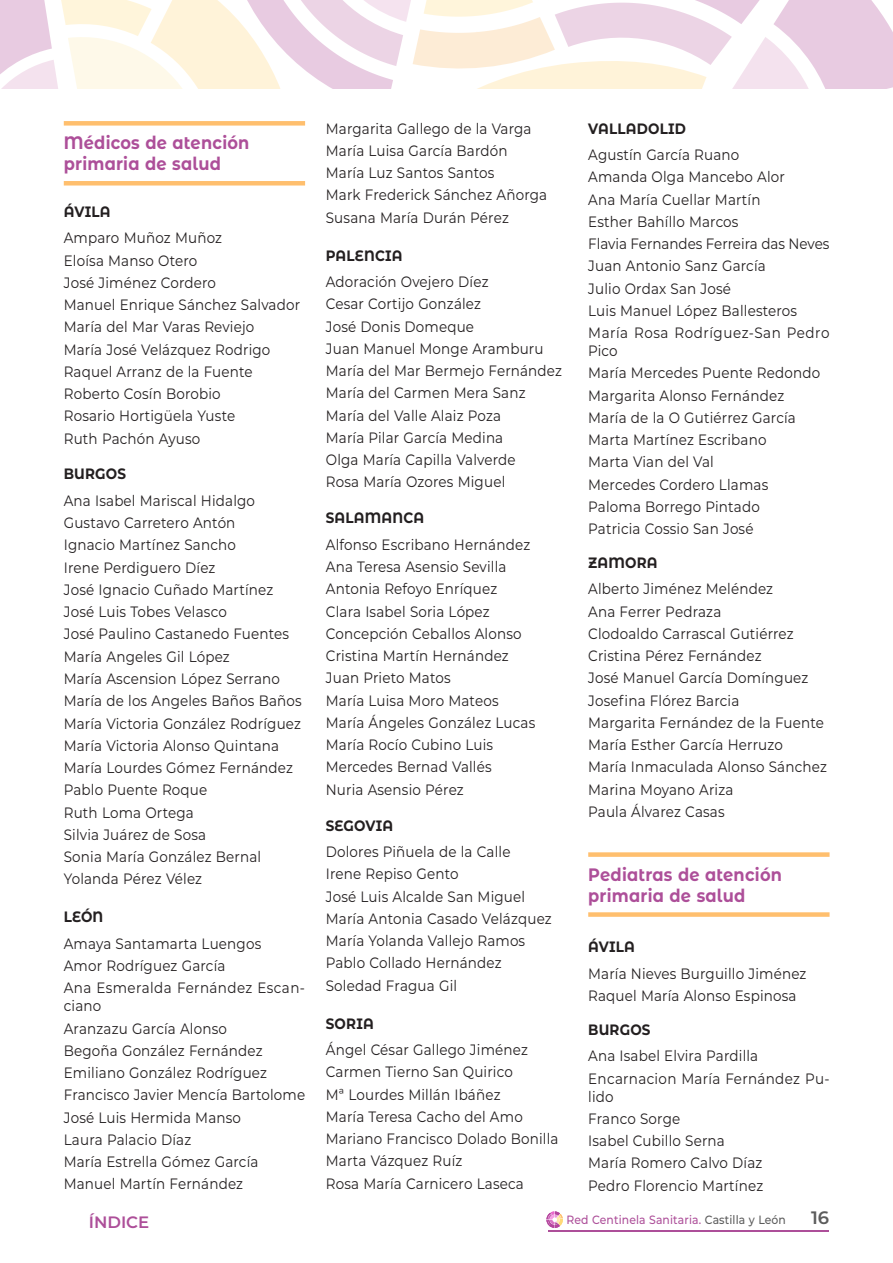
<style>
.page{position:relative;width:893px;height:1263px;background:#fff}
.page>*{position:absolute;margin:0;border:0;box-sizing:border-box;transform-origin:0 0}
.t1{font:700 18px/21px "Montserrat Alternates";letter-spacing:.015em;color:#ad4f99;scale:.9 1}
.t2{font:600 18px "Montserrat";color:#5c5c5c}
.t3{font:600 16.5px "Montserrat";color:#ad4f99}
.t4{font:15px/22.2px "Montserrat";letter-spacing:.015em;color:#231f20;scale:.9 1}
.t5{font:700 15px "Montserrat Alternates";letter-spacing:.015em;color:#231f20;scale:.9 1}
.t6{font:500 12px "Montserrat";letter-spacing:.015em;color:#ad4f99;scale:.9 1}
.s1{color:#5c5c5c}
</style>
<div class="page">
<hr style="left:549px;top:1231px;width:280px;height:1px;background:#ad4f99">
<svg style="left:546px;top:1211px;width:17px;height:17px"></svg>
<svg style="left:0;top:0;width:893px;height:88px"></svg>
<div style="left:588px;top:912px;width:241px;height:5px;background:#ffbf6e"></div>
<div style="left:588px;top:852px;width:241px;height:5px;background:#ffbf6e"></div>
<div style="left:64px;top:181px;width:241px;height:5px;background:#ffbf6e"></div>
<div style="left:64px;top:121px;width:241px;height:5px;background:#ffbf6e"></div>
<p class="t1" style="left:64px;top:131px;width:208px">Médicos de atención primaria de salud</p>
<p class="t5" style="left:64px;top:201px;width:53px">ÁVILA</p>
<p class="t4" style="left:64px;top:226px;width:264px">Amparo Muñoz Muñoz<br>Eloísa Manso Otero<br>José Jiménez Cordero<br>Manuel Enrique Sánchez Salvador<br>María del Mar Varas Reviejo<br>María José Velázquez Rodrigo<br>Raquel Arranz de la Fuente<br>Roberto Cosín Borobio<br>Rosario Hortigüela Yuste<br>Ruth Pachón Ayuso</p>
<p class="t5" style="left:64px;top:463px;width:71px">BURGOS</p>
<p class="t4" style="left:64px;top:489px;width:266px">Ana Isabel Mariscal Hidalgo<br>Gustavo Carretero Antón<br>Ignacio Martínez Sancho<br>Irene Perdiguero Díez<br>José Ignacio Cuñado Martínez<br>José Luis Tobes Velasco<br>José Paulino Castanedo Fuentes<br>María Angeles Gil López<br>María Ascension López Serrano<br>María de los Angeles Baños Baños<br>María Victoria González Rodríguez<br>María Victoria Alonso Quintana<br>María Lourdes Gómez Fernández<br>Pablo Puente Roque<br>Ruth Loma Ortega<br>Silvia Juárez de Sosa<br>Sonia María González Bernal<br>Yolanda Pérez Vélez</p>
<p class="t5" style="left:64px;top:906px;width:46px">LEÓN</p>
<p class="t4" style="left:64px;top:932px;width:270px">Amaya Santamarta Luengos<br>Amor Rodríguez García<br>Ana Esmeralda Fernández Escan-</p>
<p class="t4" style="left:64px;top:994px;width:270px">ciano<br>Aranzazu García Alonso<br>Begoña González Fernández<br>Emiliano González Rodríguez<br>Francisco Javier Mencía Bartolome<br>José Luis Hermida Manso<br>Laura Palacio Díaz<br>María Estrella Gómez García<br>Manuel Martín Fernández</p>
<p class="t4" style="left:326px;top:117px;width:247px">Margarita Gallego de la Varga<br>María Luisa García Bardón<br>María Luz Santos Santos<br>Mark Frederick Sánchez Añorga<br>Susana María Durán Pérez</p>
<p class="t5" style="left:326px;top:244px;width:87px">PALENCIA</p>
<p class="t4" style="left:326px;top:270px;width:264px">Adoración Ovejero Díez<br>Cesar Cortijo González<br>José Donis Domeque<br>Juan Manuel Monge Aramburu<br>María del Mar Bermejo Fernández<br>María del Carmen Mera Sanz<br>María del Valle Alaiz Poza<br>María Pilar García Medina<br>Olga María Capilla Valverde<br>Rosa María Ozores Miguel</p>
<p class="t5" style="left:326px;top:507px;width:111px">SALAMANCA</p>
<p class="t4" style="left:326px;top:533px;width:234px">Alfonso Escribano Hernández<br>Ana Teresa Asensio Sevilla<br>Antonia Refoyo Enríquez<br>Clara Isabel Soria López<br>Concepción Ceballos Alonso<br>Cristina Martín Hernández<br>Juan Prieto Matos<br>María Luisa Moro Mateos<br>María Ángeles González Lucas<br>María Rocío Cubino Luis<br>Mercedes Bernad Vallés<br>Nuria Asensio Pérez</p>
<p class="t5" style="left:326px;top:814px;width:76px">SEGOVIA</p>
<p class="t4" style="left:326px;top:840px;width:253px">Dolores Piñuela de la Calle<br>Irene Repiso Gento<br>José Luis Alcalde San Miguel<br>María Antonia Casado Velázquez<br>María Yolanda Vallejo Ramos<br>Pablo Collado Hernández<br>Soledad Fragua Gil</p>
<p class="t5" style="left:326px;top:1012px;width:55px">SORIA</p>
<p class="t4" style="left:326px;top:1038px;width:260px">Ángel César Gallego Jiménez<br>Carmen Tierno San Quirico<br>Mª Lourdes Millán Ibáñez<br>María Teresa Cacho del Amo<br>Mariano Francisco Dolado Bonilla<br>Marta Vázquez Ruíz<br>Rosa María Carnicero Laseca</p>
<p class="t5" style="left:588px;top:117px;width:110px">VALLADOLID</p>
<p class="t4" style="left:588px;top:143px;width:270px">Agustín García Ruano<br>Amanda Olga Mancebo Alor<br>Ana María Cuellar Martín<br>Esther Bahíllo Marcos<br>Flavia Fernandes Ferreira das Neves<br>Juan Antonio Sanz García<br>Julio Ordax San José<br>Luis Manuel López Ballesteros<br>María Rosa Rodríguez-San Pedro</p>
<p class="t4" style="left:588px;top:339px;width:259px">Pico<br>María Mercedes Puente Redondo<br>Margarita Alonso Fernández<br>María de la O Gutiérrez García<br>Marta Martínez Escribano<br>Marta Vian del Val<br>Mercedes Cordero Llamas<br>Paloma Borrego Pintado<br>Patricia Cossio San José</p>
<p class="t5" style="left:588px;top:552px;width:79px">ZAMORA</p>
<p class="t4" style="left:588px;top:577px;width:267px">Alberto Jiménez Meléndez<br>Ana Ferrer Pedraza<br>Clodoaldo Carrascal Gutiérrez<br>Cristina Pérez Fernández<br>José Manuel García Domínguez<br>Josefina Flórez Barcia<br>Margarita Fernández de la Fuente<br>María Esther García Herruzo<br>María Inmaculada Alonso Sánchez<br>Marina Moyano Ariza<br>Paula Álvarez Casas</p>
<p class="t1" style="left:588px;top:863px;width:217px">Pediatras de atención primaria de salud</p>
<p class="t5" style="left:588px;top:936px;width:53px">ÁVILA</p>
<p class="t4" style="left:588px;top:962px;width:244px">María Nieves Burguillo Jiménez<br>Raquel María Alonso Espinosa</p>
<p class="t5" style="left:588px;top:1019px;width:71px">BURGOS</p>
<p class="t4" style="left:588px;top:1044px;width:270px">Ana Isabel Elvira Pardilla<br>Encarnacion María Fernández Pu-</p>
<p class="t4" style="left:588px;top:1084px;width:196px">lido<br>Franco Sorge<br>Isabel Cubillo Serna<br>María Romero Calvo Díaz<br>Pedro Florencio Martínez</p>
<p class="t3" style="left:89px;top:1210px;width:62px">ÍNDICE</p>
<p class="t6" style="left:566px;top:1211px;width:245px">Red Centinela Sanitaria. <span class="s1">Castilla y León</span></p>
<p class="t2" style="left:811px;top:1205px;width:20px">16</p>
</div>
